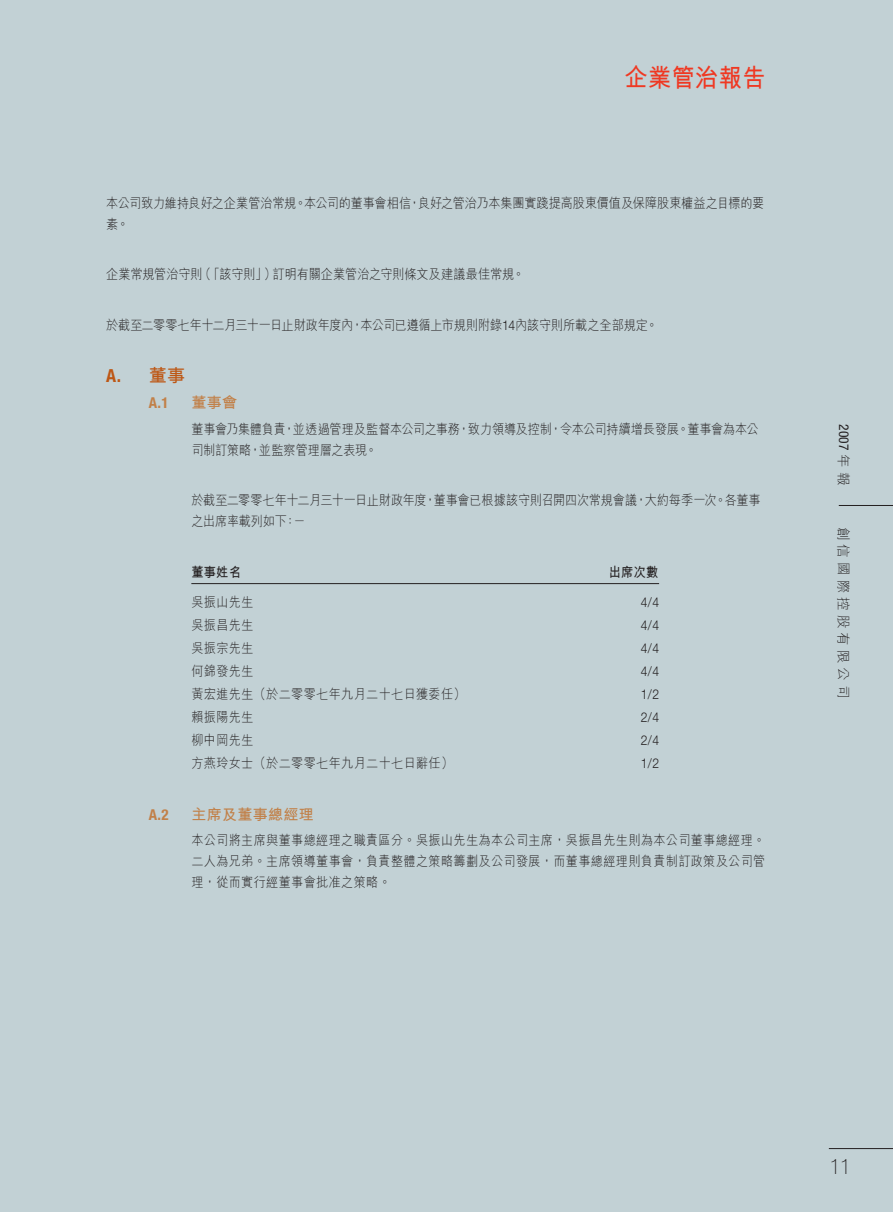
<style>
.page{position:relative;width:893px;height:1212px;background:#c2d1d5}
.page>*{position:absolute;margin:0;border:0;box-sizing:border-box;transform-origin:0 0}
.t1{font:700 25.5px "M Hei HK";letter-spacing:.03em;color:#ef3822;scale:.9 1}
.t2{font:100 condensed 21px "Helvetica Neue LT Std";color:#231f20}
.t3{font:700 condensed 18px "Helvetica Neue LT Std";color:#bd5715}
.t4{font:700 15px "M Hei HK";letter-spacing:.025em;color:#c18048}
.t5{font:700 condensed 15px "Helvetica Neue LT Std";color:#c18048}
.t6{font:300 13.5px/21px "M Hei HK";color:#231f20;scale:.9 1}
.t7{font:300 13.5px/21px "M Hei HK";letter-spacing:-.02em;color:#231f20;scale:.9 1}
.t8{font:300 13.5px "M Hei HK";letter-spacing:.03em;color:#231f20;scale:.9 1}
.t9{font:300 13.5px "Helvetica Neue LT Std";color:#231f20;scale:.9 1}
.t10{font:300 13.5px "M Hei HK";letter-spacing:.3em;color:#231f20}
.t11{font:700 13.5px "M Hei HK";letter-spacing:.025em;color:#231f20;scale:.9 1}
.t12{font:condensed 13.5px "Helvetica Neue LT Std";color:#231f20}
.s1{font-family:"Helvetica Neue LT Std"}
.s2{font-family:"M Hei HK";font-stretch:normal}
.s3{font-family:"M Hei HK";font-weight:300;font-stretch:normal}
</style>
<div class="page">
<hr style="left:839px;top:505px;width:54px;height:1px;background:#231f20">
<hr style="left:829px;top:1148px;width:64px;height:1px;background:#231f20">
<hr style="left:191px;top:583px;width:468px;height:1px;background:#231f20">
<p class="t1" style="left:624px;top:59px;width:158px">企業管治報告</p>
<p class="t6" style="left:106px;top:192px;width:733px">本公司致力維持良好之企業管治常規。本公司的董事會相信，良好之管治乃本集團實踐提高股東價值及保障股東權益之目標的要素。</p>
<p class="t6" style="left:106px;top:263px;width:466px">企業常規管治守則（「該守則」）訂明有關企業管治之守則條文及建議最佳常規。</p>
<p class="t7" style="left:106px;top:314px;width:614px">於截至二零零七年十二月三十一日止財政年度內，本公司已遵循上市規則附錄<span class="s1">14</span>內該守則所載之全部規定。</p>
<p class="t3" style="left:106px;top:364px;width:80px">A. <span class="s2">董事</span></p>
<p class="t5" style="left:149px;top:394px;width:21px">A.1</p>
<p class="t4" style="left:191px;top:392px;width:47px">董事會</p>
<p class="t6" style="left:191px;top:418px;width:632px">董事會乃集體負責，並透過管理及監督本公司之事務，致力領導及控制，令本公司持續增長發展。董事會為本公司制訂策略，並監察管理層之表現。</p>
<p class="t7" style="left:191px;top:489px;width:634px">於截至二零零七年十二月三十一日止財政年度，董事會已根據該守則召開四次常規會議，大約每季一次。各董事之出席率載列如下：－</p>
<p class="t11" style="left:191px;top:562px;width:56px">董事姓名</p>
<p class="t11" style="left:609px;top:562px;width:56px">出席次數</p>
<p class="t6" style="left:191px;top:591px;width:71px">吳振山先生</p>
<p class="t9" style="left:641px;top:594px;width:22px">4/4</p>
<p class="t6" style="left:191px;top:614px;width:71px">吳振昌先生</p>
<p class="t9" style="left:641px;top:617px;width:22px">4/4</p>
<p class="t6" style="left:191px;top:637px;width:71px">吳振宗先生</p>
<p class="t9" style="left:641px;top:640px;width:22px">4/4</p>
<p class="t6" style="left:191px;top:660px;width:71px">何錦發先生</p>
<p class="t9" style="left:641px;top:663px;width:22px">4/4</p>
<p class="t8" style="left:191px;top:684px;width:306px">黃宏進先生（於二零零七年九月二十七日獲委任）</p>
<p class="t9" style="left:641px;top:686px;width:22px">1/2</p>
<p class="t6" style="left:191px;top:706px;width:71px">賴振陽先生</p>
<p class="t9" style="left:641px;top:709px;width:22px">2/4</p>
<p class="t6" style="left:191px;top:729px;width:71px">柳中岡先生</p>
<p class="t9" style="left:641px;top:732px;width:22px">2/4</p>
<p class="t8" style="left:191px;top:753px;width:293px">方燕玲女士（於二零零七年九月二十七日辭任）</p>
<p class="t9" style="left:641px;top:755px;width:22px">1/2</p>
<p class="t5" style="left:149px;top:806px;width:21px">A.2</p>
<p class="t4" style="left:191px;top:803px;width:124px">主席及董事總經理</p>
<p class="t6" style="left:191px;top:829px;width:639px;text-align:justify">本公司將主席與董事總經理之職責區分。吳振山先生為本公司主席，吳振昌先生則為本公司董事總經理。二人為兄弟。主席領導董事會，負責整體之策略籌劃及公司發展，而董事總經理則負責制訂政策及公司管理，從而實行經董事會批准之策略。</p>
<p class="t12" style="left:852px;top:424px;width:62px;rotate:90deg">2007 <span class="s3">年報</span></p>
<p class="t10" style="left:853px;top:527px;width:173px;rotate:90deg">創信國際控股有限公司</p>
<p class="t2" style="left:830px;top:1155px;width:22px">11</p>
</div>
